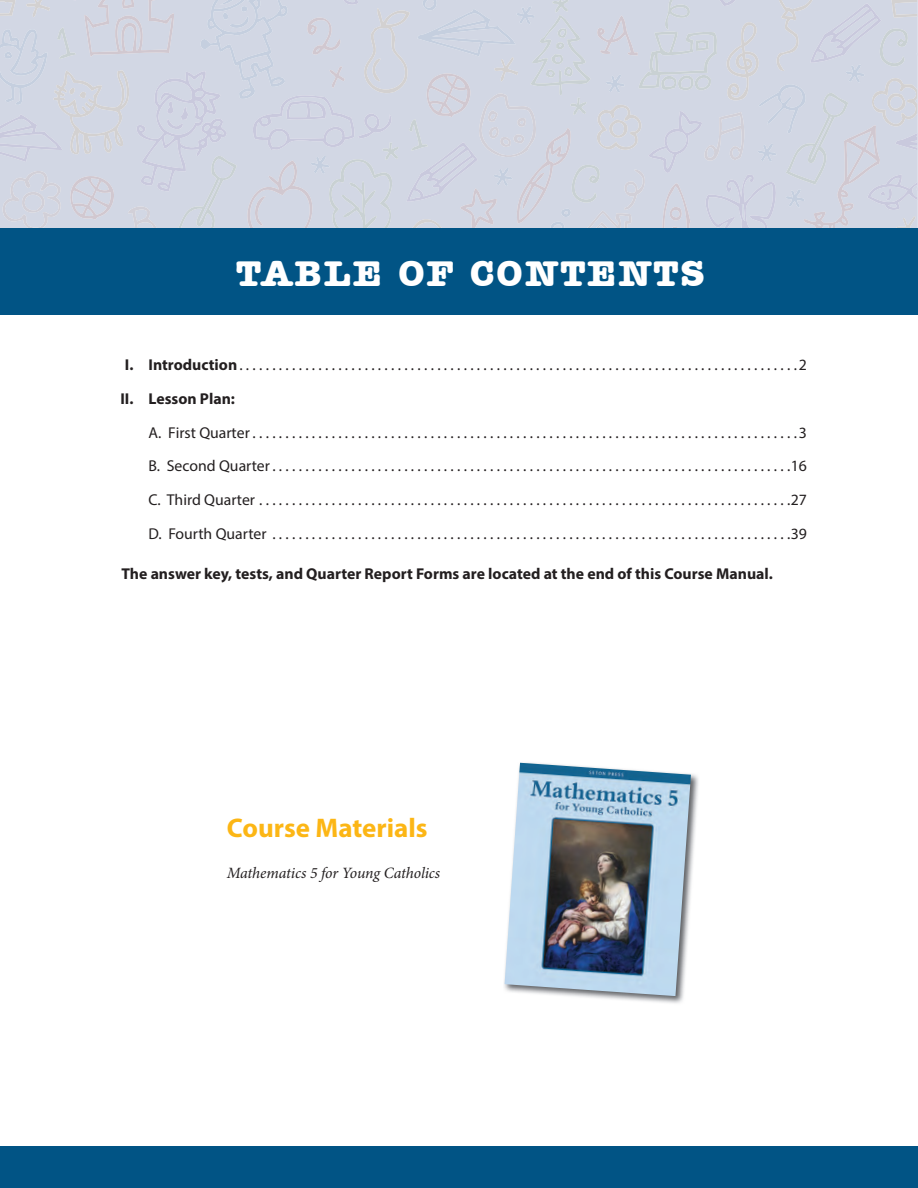
<style>
.page{position:relative;width:918px;height:1188px;background:#fff}
.page>*{position:absolute;margin:0;border:0;box-sizing:border-box;transform-origin:0 0}
.t1{font:700 37.5px "Amer Typewriter IT Cby BT";letter-spacing:.05em;color:#fff}
.t2{font:700 27px "Myriad Pro";color:#fcb615}
.t3{font:15.75px/33.8px "Myriad Pro";color:#231f20}
.t4{font:700 15.75px "Myriad Pro";color:#231f20}
.t5{font:italic 15.75px "Minion Pro";letter-spacing:-.01em;color:#231f20}
.s1{font-weight:700}
</style>
<div class="page">
<svg style="left:0;top:0;width:917px;height:228px"></svg>
<div style="left:0;top:1146px;width:918px;height:42px;background:#015485"></div>
<div style="left:0;top:228px;width:918px;height:87px;background:#015485"></div>
<img style="left:504px;top:762px;width:195px;height:241px">
<img style="left:505px;top:763px;width:186px;height:233px">
<h1 class="t1" style="left:236px;top:250px;width:470px">TABLE OF CONTENTS</h1>
<p class="t3" style="left:120px;top:348px;width:688px"><span class="s1">I. Introduction</span> . . . . . . . . . . . . . . . . . . . . . . . . . . . . . . . . . . . . . . . . . . . . . . . . . . . . . . . . . . . . . . . . . . . . . . . . . . . . . . . . . . . . . 2<br><span class="s1">II. Lesson Plan:</span></p>
<p class="t3" style="left:149px;top:415px;width:660px;text-align:justify">A. First Quarter . . . . . . . . . . . . . . . . . . . . . . . . . . . . . . . . . . . . . . . . . . . . . . . . . . . . . . . . . . . . . . . . . . . . . . . . . . . . . . . . . . . 3<br>B. Second Quarter . . . . . . . . . . . . . . . . . . . . . . . . . . . . . . . . . . . . . . . . . . . . . . . . . . . . . . . . . . . . . . . . . . . . . . . . . . . . . . .16<br>C. Third Quarter . . . . . . . . . . . . . . . . . . . . . . . . . . . . . . . . . . . . . . . . . . . . . . . . . . . . . . . . . . . . . . . . . . . . . . . . . . . . . . . . .27<br>D. Fourth Quarter . . . . . . . . . . . . . . . . . . . . . . . . . . . . . . . . . . . . . . . . . . . . . . . . . . . . . . . . . . . . . . . . . . . . . . . . . . . . . . .39</p>
<p class="t4" style="left:121px;top:564px;width:653px">The answer key, tests, and Quarter Report Forms are located at the end of this Course Manual.</p>
<h2 class="t2" style="left:227px;top:811px;width:202px">Course Materials</h2>
<p class="t5" style="left:227px;top:862px;width:215px">Mathematics 5 for Young Catholics</p>
</div>
